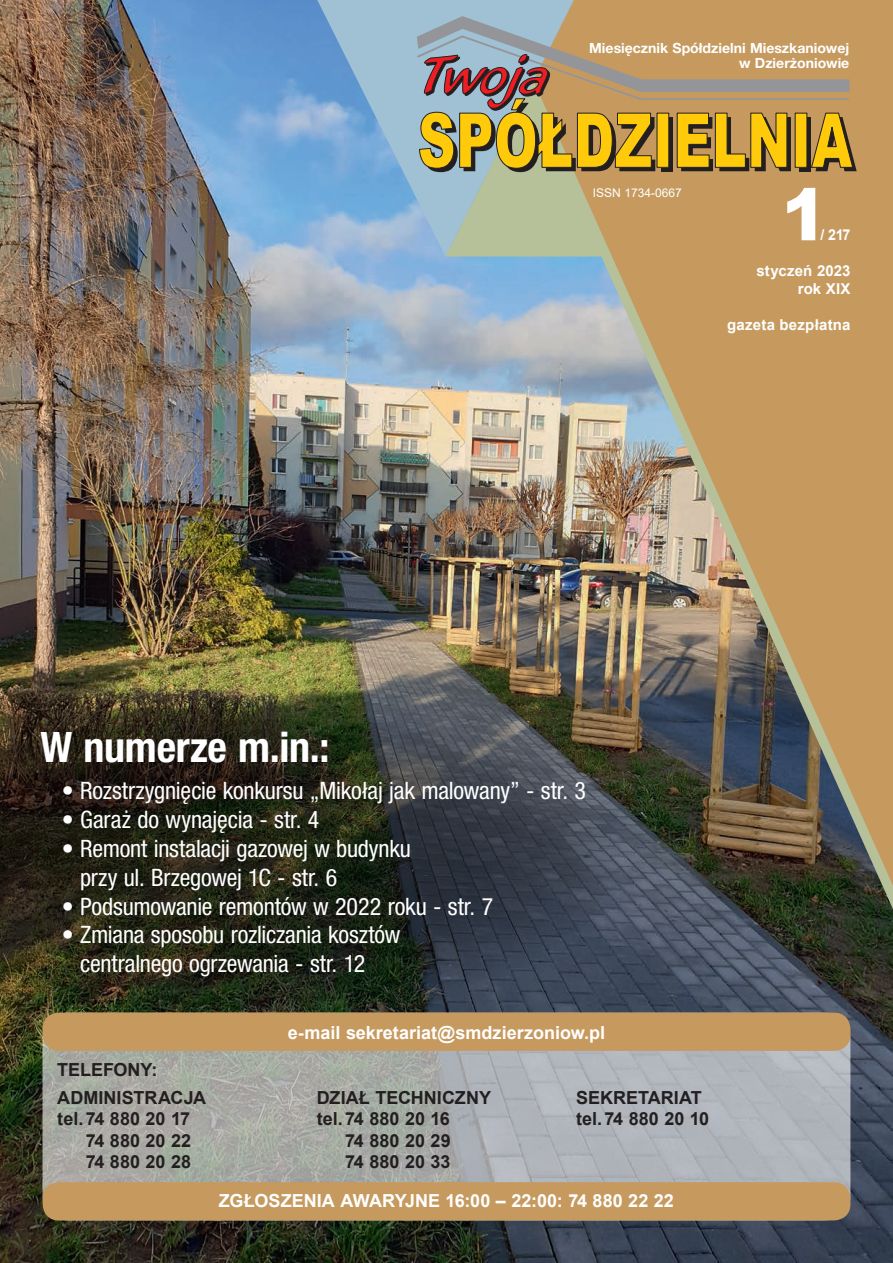
<style>
.page{position:relative;width:893px;height:1263px;background:#fff}
.page>*{position:absolute;margin:0;border:0;box-sizing:border-box;transform-origin:0 0}
.t1{font:900 72px "Arial";color:#fff;scale:.95 1}
.t2{font:700 condensed 42px "Helvetica Neue LT Pro";letter-spacing:-.005em;color:#fff}
.t3{font:condensed 24px/28.8px "Helvetica Neue LT Pro";letter-spacing:-.01em;color:#fff}
.t4{font:700 18px/21.6px "Arial";color:#231f20}
.t5{font:700 18px "Arial";color:#fff}
.t6{font:700 15px/18px "Arial";letter-spacing:.01em;color:#fff;text-align:right}
.t7{font:700 15px "Arial";letter-spacing:.01em;color:#fff;scale:.95 1}
.t8{font:700 14.1px/15.1px "Helvetica Neue LT Pro";color:#fff;text-align:right}
.t9{font:12px "Arial";color:#fff}
</style>
<div class="page">
<img style="left:0;top:0;width:893px;height:1263px">
<svg style="left:0;top:702px;width:621px;height:324px;background:#2a2d24"></svg>
<img style="left:487px;top:257px;width:406px;height:652px">
<img style="left:497px;top:0;width:396px;height:886px">
<svg style="left:317px;top:0;width:257px;height:257px;background:#8ab3d5"></svg>
<svg style="left:412px;top:13px;width:445px;height:244px;background:#b79f6a"></svg>
<svg style="left:43px;top:1013px;width:807px;height:207px;background:#abaeaf"></svg>
<div style="left:43px;top:1182px;width:807px;height:38px;background:#c69a5f;border-radius:16px"></div>
<div style="left:43px;top:1013px;width:807px;height:38px;background:#c69a5f;border-radius:16px"></div>
<p class="t8" style="left:589px;top:40px;width:262px">Miesięcznik Spółdzielni Mieszkaniowej w Dzierżoniowie</p>
<p class="t9" style="left:593px;top:185px;width:91px">ISSN 1734-0667</p>
<h1 class="t1" style="left:782px;top:162px;width:50px">1</h1>
<p class="t7" style="left:820px;top:224px;width:33px">/ 217</p>
<p class="t6" style="left:756px;top:262px;width:96px">styczeń 2023 rok XIX</p>
<p class="t6" style="left:727px;top:316px;width:125px">gazeta bezpłatna</p>
<h2 class="t2" style="left:40px;top:722px;width:290px">W numerze m.in.:</h2>
<p class="t3" style="left:62px;top:776px;width:526px">• Rozstrzygnięcie konkursu „Mikołaj jak malowany” - str. 3</p>
<p class="t3" style="left:62px;top:805px;width:259px">• Garaż do wynajęcia - str. 4</p>
<p class="t3" style="left:80px;top:834px;width:332px;text-indent:-18px">• Remont instalacji gazowej w budynku przy ul. Brzegowej 1C - str. 6</p>
<p class="t3" style="left:62px;top:892px;width:433px">• Podsumowanie remontów w 2022 roku - str. 7</p>
<p class="t3" style="left:80px;top:920px;width:322px;text-indent:-18px">• Zmiana sposobu rozliczania kosztów centralnego ogrzewania - str. 12</p>
<p class="t4" style="left:57px;top:1059px;width:102px">TELEFONY:</p>
<p class="t4" style="left:57px;top:1087px;width:150px">ADMINISTRACJA</p>
<p class="t4" style="left:57px;top:1108px;width:134px">tel.74 880 20 17</p>
<p class="t4" style="left:86px;top:1130px;width:107px">74 880 20 22</p>
<p class="t4" style="left:86px;top:1151px;width:107px">74 880 20 28</p>
<p class="t5" style="left:288px;top:1020px;width:319px">e-mail sekretariat@smdzierzoniow.pl</p>
<p class="t4" style="left:317px;top:1087px;width:176px">DZIAŁ TECHNICZNY</p>
<p class="t4" style="left:317px;top:1108px;width:135px">tel.74 880 20 16</p>
<p class="t4" style="left:345px;top:1130px;width:107px">74 880 20 29</p>
<p class="t4" style="left:345px;top:1151px;width:107px">74 880 20 33</p>
<p class="t4" style="left:576px;top:1087px;width:135px">SEKRETARIAT tel.74 880 20 10</p>
<p class="t5" style="left:219px;top:1187px;width:456px">ZGŁOSZENIA AWARYJNE 16:00 – 22:00: 74 880 22 22</p>
</div>
